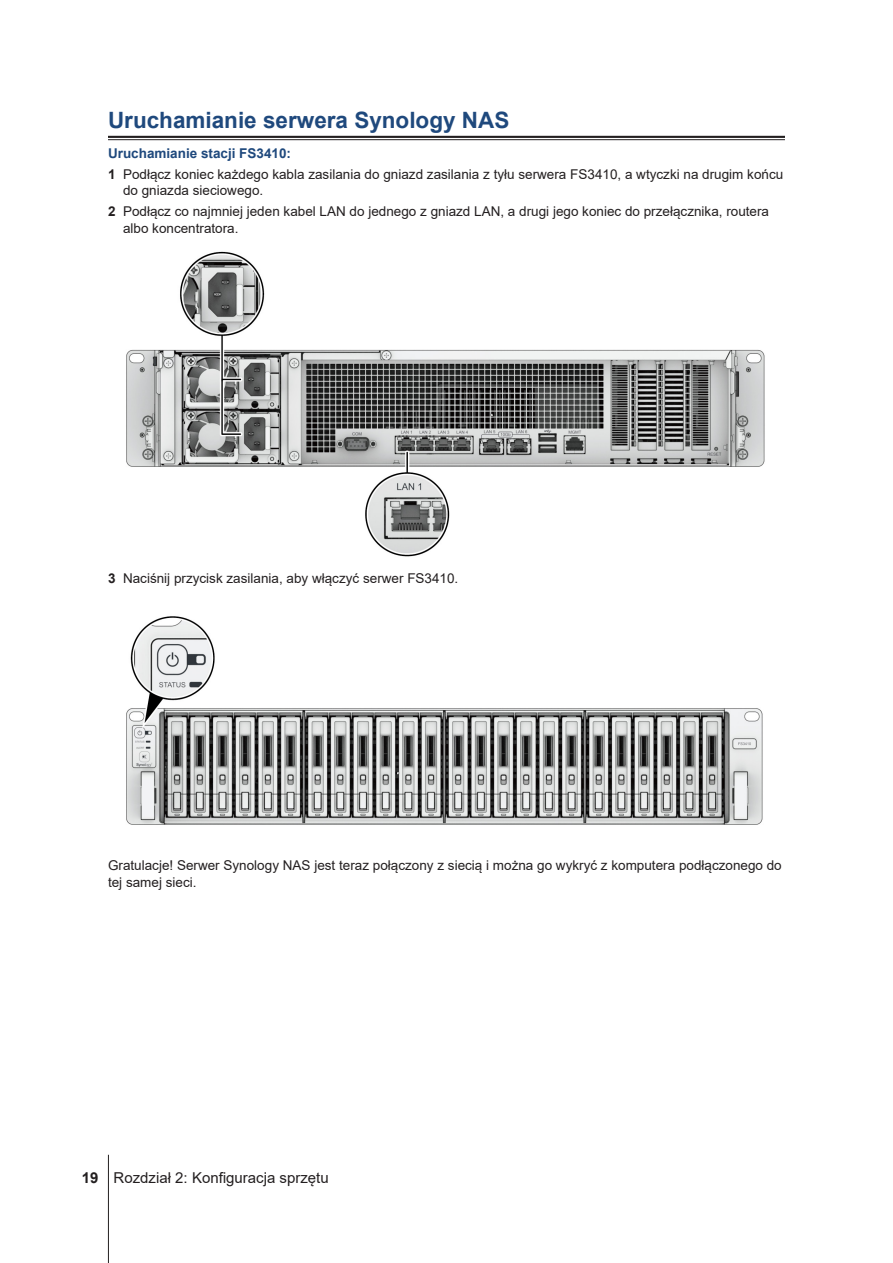
<style>
.page{position:relative;width:893px;height:1263px;background:#fff}
.page>*{position:absolute;margin:0;border:0;box-sizing:border-box;transform-origin:0 0}
.H2-underline{font:700 22.5px "Arial";color:#1f497d}
.t1{font:15px "Arial";color:#231f20}
.Body-sidebar{font:13.5px/16.5px "Arial";color:#231f20}
.DisplaySentence{font:700 13.5px "Arial";color:#1f497d}
.s1{font-weight:700}
</style>
<div class="page">
<hr style="left:108px;top:1155px;width:1px;height:108px;background:#231f20">
<hr style="left:108px;top:136px;width:677px;height:2px;background:#231f20">
<hr style="left:108px;top:139px;width:677px;height:1px;background:#231f20">
<img style="left:126px;top:251px;width:639px;height:306px">
<img style="left:126px;top:616px;width:637px;height:209px">
<p class="H2-underline" style="left:108px;top:104px;width:403px">Uruchamianie serwera Synology NAS</p>
<p class="DisplaySentence" style="left:108px;top:144px;width:185px">Uruchamianie stacji FS3410:</p>
<p class="Body-sidebar" style="left:123px;top:166px;width:662px;text-indent:-15px"><span class="s1">1</span> Podłącz koniec każdego kabla zasilania do gniazd zasilania z tyłu serwera FS3410, a wtyczki na drugim końcu do gniazda sieciowego.</p>
<p class="Body-sidebar" style="left:123px;top:203px;width:648px;text-indent:-15px"><span class="s1">2</span> Podłącz co najmniej jeden kabel LAN do jednego z gniazd LAN, a drugi jego koniec do przełącznika, routera albo koncentratora.</p>
<p class="Body-sidebar" style="left:108px;top:570px;width:352px"><span class="s1">3</span> Naciśnij przycisk zasilania, aby włączyć serwer FS3410.</p>
<p class="Body-sidebar" style="left:108px;top:857px;width:675px">Gratulacje! Serwer Synology NAS jest teraz połączony z siecią i można go wykryć z komputera podłączonego do tej samej sieci.</p>
<p class="t1" style="left:82px;top:1167px;width:248px"><span class="s1">19</span> Rozdział 2: Konfiguracja sprzętu</p>
</div>
